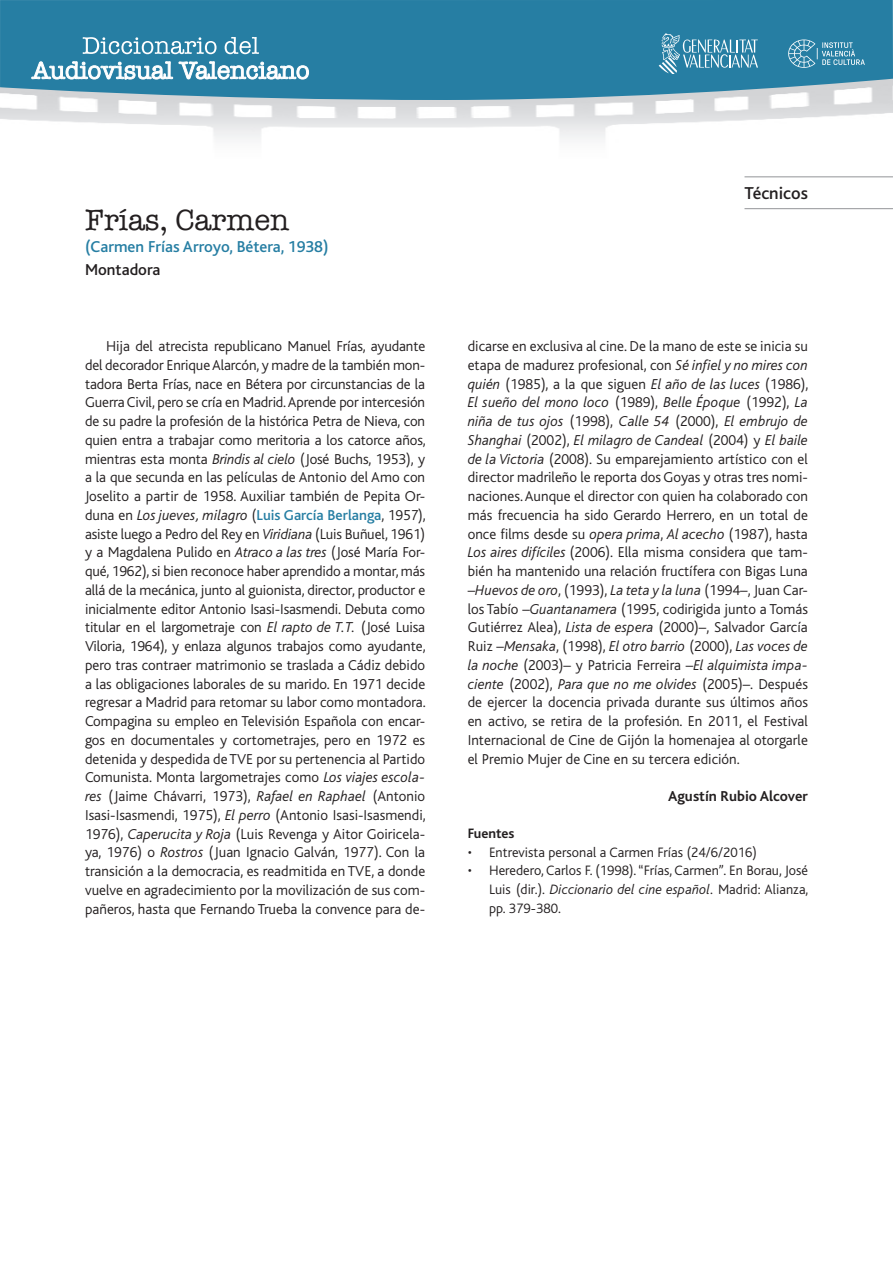
<style>
.page{position:relative;width:893px;height:1263px;background:#fff}
.page>*{position:absolute;margin:0;border:0;box-sizing:border-box;transform-origin:0 0}
.TITULO{font:30px "American Typewriter";color:#231f20}
.t1{font:500 18px "Bliss";color:#231f20}
.SUBTITULO_AZUL{font:500 16.5px "Bliss";color:#267ea3}
.SUBTITULO_NEGRO{font:500 16.5px "Bliss";color:#231f20}
.VOLCADO{font:300 15px/18.8px "Bliss";color:#231f20;text-align:justify}
.FIRMA{font:700 15px "Bliss";color:#231f20}
.t2{font:300 14.25px/18.8px "Bliss";color:#231f20;text-align:justify}
.t3{font:700 14.25px "Bliss";color:#231f20}
.s1{font-style:italic}
.s2{font-weight:500;color:#267ea3}
</style>
<div class="page">
<hr style="left:744px;top:176px;width:149px;height:1px;background:#939598">
<hr style="left:744px;top:208px;width:149px;height:1px;background:#939598">
<img style="left:0;top:100px;width:892px;height:39px">
<svg style="left:0;top:0;width:893px;height:100px;fill:#267ea3"></svg>
<svg style="left:31px;top:37px;width:278px;height:43px"></svg>
<svg style="left:788px;top:40px;width:77px;height:28px"></svg>
<svg style="left:659px;top:33px;width:99px;height:41px"></svg>
<p class="TITULO" style="left:85px;top:197px;width:206px">Frías, Carmen</p>
<p class="SUBTITULO_AZUL" style="left:85px;top:238px;width:245px">(Carmen Frías Arroyo, Bétera, 1938)</p>
<p class="SUBTITULO_NEGRO" style="left:85px;top:261px;width:77px">Montadora</p>
<p class="t1" style="left:745px;top:184px;width:65px">Técnicos</p>
<p class="VOLCADO" style="left:85px;top:337px;width:342px;text-indent:21px">Hija del atrecista republicano Manuel Frías, ayudante del decorador Enrique Alarcón, y madre de la también mon&shy;tadora Berta Frías, nace en Bétera por circunstancias de la Guerra Civil, pero se cría en Madrid. Aprende por intercesión de su padre la profesión de la histórica Petra de Nieva, con quien entra a trabajar como meritoria a los catorce años, mientras esta monta <span class="s1">Brindis al cielo</span> (José Buchs, 1953), y a la que secunda en las películas de Antonio del Amo con Joselito a partir de 1958. Auxiliar también de Pepita Or&shy;duna en <span class="s1">Los jueves, milagro</span> (<span class="s2">Luis García Berlanga</span>, 1957), asiste luego a Pedro del Rey en <span class="s1">Viridiana</span> (Luis Buñuel, 1961) y a Magdalena Pulido en <span class="s1">Atraco a las tres</span> (José María For&shy;qué, 1962), si bien reconoce haber aprendido a montar, más allá de la mecánica, junto al guionista, director, productor e inicialmente editor Antonio Isasi-Isasmendi. Debuta como titular en el largometraje con <span class="s1">El rapto de T.T.</span> (José Luisa Viloria, 1964), y enlaza algunos trabajos como ayudante, pero tras contraer matrimonio se traslada a Cádiz debido a las obligaciones laborales de su marido. En 1971 decide regresar a Madrid para retomar su labor como montadora.<br>Compagina su empleo en Televisión Española con encar&shy;gos en documentales y cortometrajes, pero en 1972 es detenida y despedida de TVE por su pertenencia al Partido Comunista. Monta largometrajes como <span class="s1">Los viajes escola&shy;res</span> (Jaime Chávarri, 1973), <span class="s1">Rafael en Raphael</span> (Antonio Isasi-Isasmendi, 1975), <span class="s1">El perro</span> (Antonio Isasi-Isasmendi, 1976), <span class="s1">Caperucita y Roja</span> (Luis Revenga y Aitor Goiricela&shy;ya, 1976) o <span class="s1">Rostros</span> (Juan Ignacio Galván, 1977). Con la transición a la democracia, es readmitida en TVE, a donde vuelve en agradecimiento por la movilización de sus com&shy;pañeros, hasta que Fernando Trueba la convence para de-</p>
<p class="VOLCADO" style="left:468px;top:337px;width:342px">dicarse en exclusiva al cine. De la mano de este se inicia su etapa de madurez profesional, con <span class="s1">Sé infiel y no mires con quién</span> (1985), a la que siguen <span class="s1">El año de las luces</span> (1986), <span class="s1">El sueño del mono loco</span> (1989), <span class="s1">Belle Époque</span> (1992), <span class="s1">La niña de tus ojos</span> (1998), <span class="s1">Calle 54</span> (2000), <span class="s1">El embrujo de Shanghai</span> (2002), <span class="s1">El milagro de Candeal</span> (2004) y <span class="s1">El baile de la Victoria</span> (2008). Su emparejamiento artístico con el director madrileño le reporta dos Goyas y otras tres nomi&shy;naciones. Aunque el director con quien ha colaborado con más frecuencia ha sido Gerardo Herrero, en un total de once films desde su <span class="s1">opera prima</span>, <span class="s1">Al acecho</span> (1987), hasta <span class="s1">Los aires difíciles</span> (2006). Ella misma considera que tam&shy;bién ha mantenido una relación fructífera con Bigas Luna –<span class="s1">Huevos de oro</span>, (1993), <span class="s1">La teta y la luna</span> (1994–, Juan Car&shy;los Tabío –<span class="s1">Guantanamera</span> (1995, codirigida junto a Tomás Gutiérrez Alea), <span class="s1">Lista de espera</span> (2000)–, Salvador García Ruiz –<span class="s1">Mensaka</span>, (1998), <span class="s1">El otro barrio</span> (2000), <span class="s1">Las voces de la noche</span> (2003)– y Patricia Ferreira –<span class="s1">El alquimista impa&shy;ciente</span> (2002), <span class="s1">Para que no me olvides</span> (2005)–. Después de ejercer la docencia privada durante sus últimos años en activo, se retira de la profesión. En 2011, el Festival Internacional de Cine de Gijón la homenajea al otorgarle el Premio Mujer de Cine en su tercera edición.</p>
<p class="FIRMA" style="left:668px;top:788px;width:141px">Agustín Rubio Alcover</p>
<p class="t3" style="left:468px;top:826px;width:48px">Fuentes</p>
<p class="t2" style="left:468px;top:843px;width:290px">• Entrevista personal a Carmen Frías (24/6/2016)</p>
<p class="t2" style="left:489px;top:862px;width:321px;text-indent:-21px">• Heredero, Carlos F. (1998). “Frías, Carmen”. En Borau, José Luis (dir.). <span class="s1">Diccionario del cine español</span>. Madrid: Alianza, pp. 379-380.</p>
</div>
